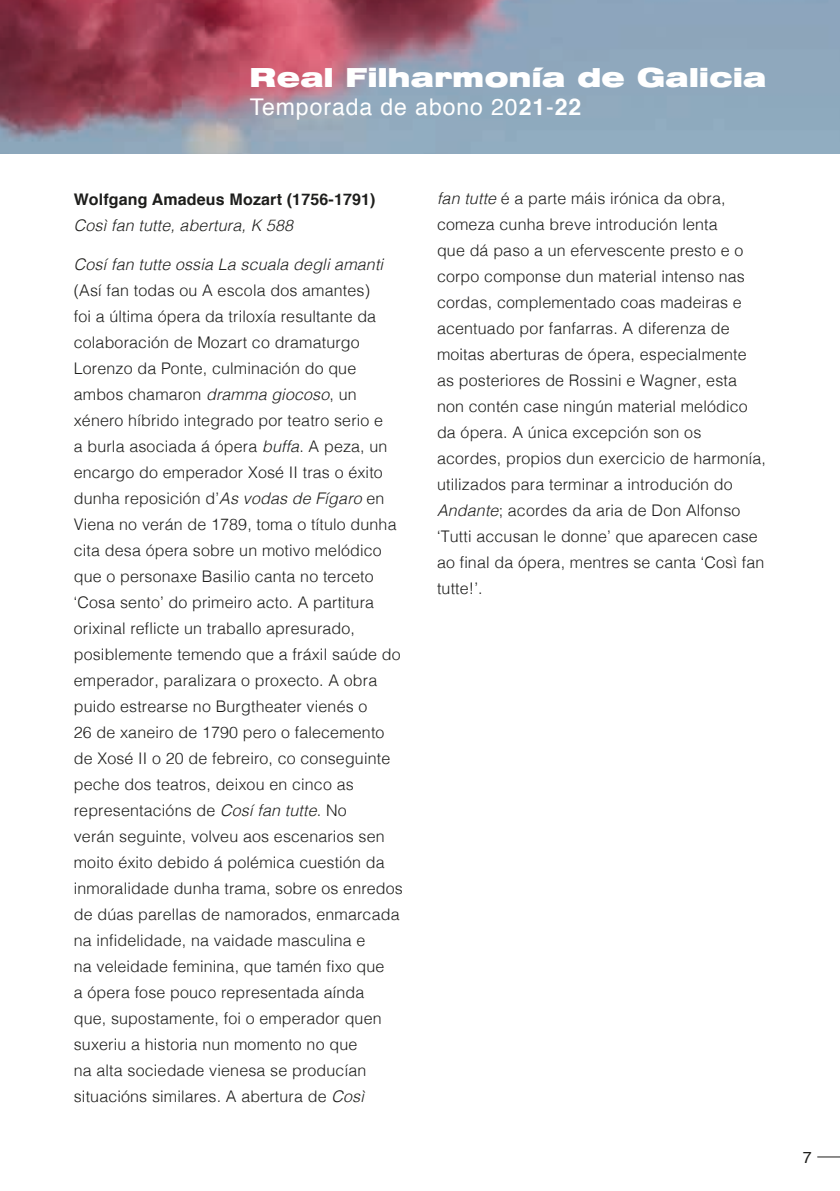
<style>
.page{position:relative;width:840px;height:1191px;background:#fff}
.page>*{position:absolute;margin:0;border:0;box-sizing:border-box;transform-origin:0 0}
.t1{font:700 27px "Helvetica Extended BQ";letter-spacing:.02em;color:#fff}
.t2{font:23px "Helvetica";letter-spacing:.04em;color:#fff}
.t3{font:300 16px/26px "Helvetica";letter-spacing:.01em;color:#1d1d1b}
.t4{font:italic 300 16px "Helvetica";letter-spacing:.01em;color:#1d1d1b}
.t5{font:700 16px "Helvetica";letter-spacing:.01em;color:#1d1d1b}
.t6{font:16px "Helvetica";color:#1d1d1b}
.s1{font-weight:700}
.s2{font-style:italic}
</style>
<div class="page">
<img style="left:0;top:0;width:839px;height:153px">
<svg style="left:817px;top:1156px;width:22px;height:1px"></svg>
<h1 class="t1" style="left:249px;top:62px;width:517px">Real Filharmonía de Galicia</h1>
<h2 class="t2" style="left:249px;top:89px;width:333px">Temporada de abono 20<span class="s1">21</span>-<span class="s1">22</span></h2>
<p class="t5" style="left:74px;top:186px;width:303px">Wolfgang Amadeus Mozart (1756-1791)</p>
<p class="t4" style="left:74px;top:211px;width:221px">Così fan tutte, abertura, K 588</p>
<p class="t4" style="left:74px;top:250px;width:311px">Cosí fan tutte ossia La scuala degli amanti</p>
<p class="t3" style="left:74px;top:276px;width:330px">(Así fan todas ou A escola dos amantes)<br>foi a última ópera da triloxía resultante da colaboración de Mozart co dramaturgo Lorenzo da Ponte, culminación do que ambos chamaron <span class="s2">dramma giocoso</span>, un xénero híbrido integrado por teatro serio e<br>a burla asociada á ópera <span class="s2">buffa</span>. A peza, un encargo do emperador Xosé II tras o éxito dunha reposición d’<span class="s2">As vodas de Fígaro</span> en Viena no verán de 1789, toma o título dunha cita desa ópera sobre un motivo melódico que o personaxe Basilio canta no terceto ‘Cosa sento’ do primeiro acto. A partitura orixinal reflicte un traballo apresurado, posiblemente temendo que a fráxil saúde do emperador, paralizara o proxecto. A obra puido estrearse no Burgtheater vienés o<br>26 de xaneiro de 1790 pero o falecemento de Xosé II o 20 de febreiro, co conseguinte peche dos teatros, deixou en cinco as representacións de <span class="s2">Cosí fan tutte</span>. No<br>verán seguinte, volveu aos escenarios sen moito éxito debido á polémica cuestión da inmoralidade dunha trama, sobre os enredos de dúas parellas de namorados, enmarcada na infidelidade, na vaidade masculina e<br>na veleidade feminina, que tamén fixo que<br>a ópera fose pouco representada aínda<br>que, supostamente, foi o emperador quen suxeriu a historia nun momento no que<br>na alta sociedade vienesa se producían situacións similares. A abertura de <span class="s2">Così</span></p>
<p class="t3" style="left:437px;top:184px;width:330px"><span class="s2">fan tutte</span> é a parte máis irónica da obra, comeza cunha breve introdución lenta<br>que dá paso a un efervescente presto e o corpo componse dun material intenso nas cordas, complementado coas madeiras e acentuado por fanfarras. A diferenza de moitas aberturas de ópera, especialmente as posteriores de Rossini e Wagner, esta non contén case ningún material melódico da ópera. A única excepción son os acordes, propios dun exercicio de harmonía, utilizados para terminar a introdución do <span class="s2">Andante</span>; acordes da aria de Don Alfonso ‘Tutti accusan le donne’ que aparecen case ao final da ópera, mentres se canta ‘Così fan tutte!’.</p>
<p class="t6" style="left:802px;top:1145px;width:10px">7</p>
</div>
